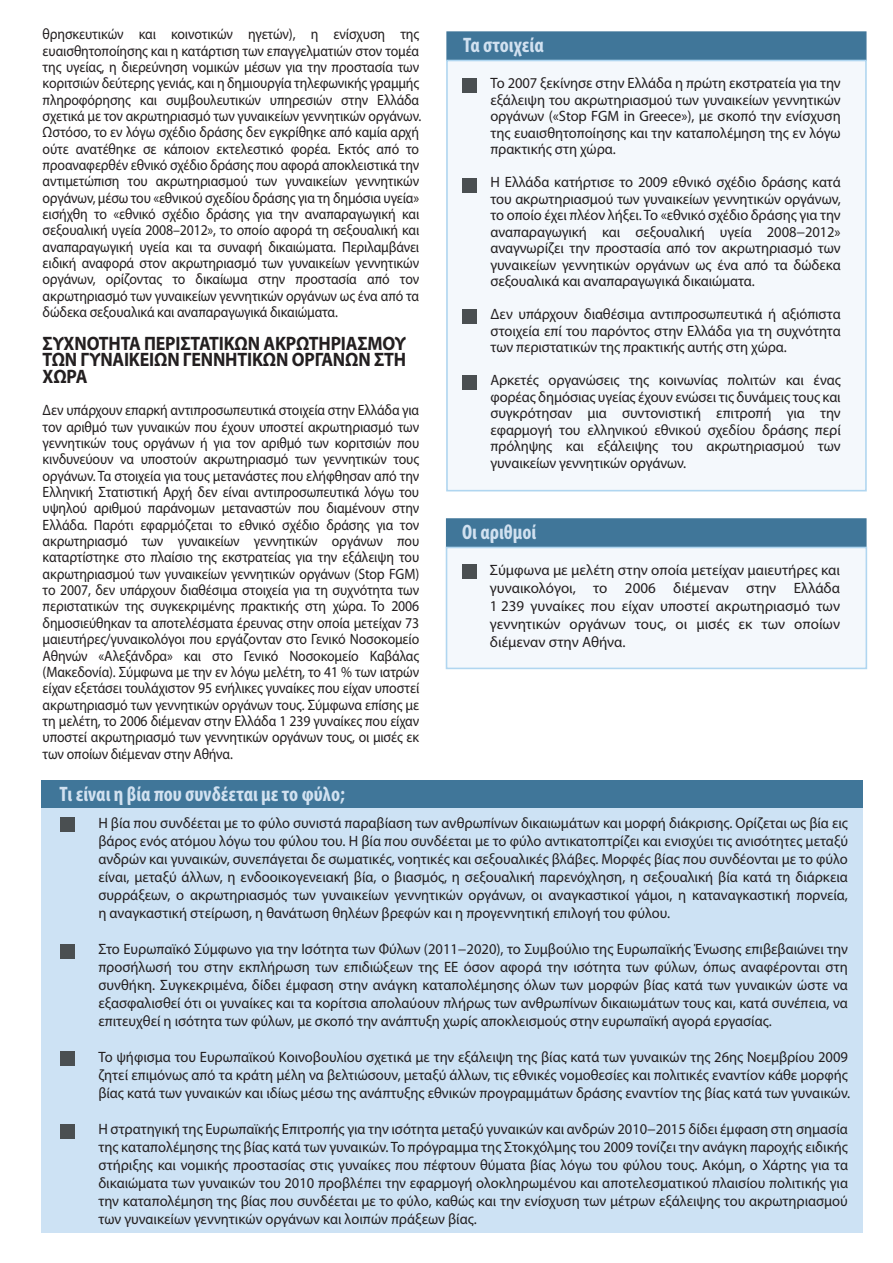
<style>
.page{position:relative;width:893px;height:1263px;background:#fff}
.page>*{position:absolute;margin:0;border:0;box-sizing:border-box;transform-origin:0 0}
.t1{font:700 condensed 21px "Myriad Pro";color:#d1e1f0}
.t2{font:700 19.5px/16.4px "Myriad Pro";letter-spacing:-.01em;color:#231f20;text-align:justify;scale:.92 1}
.t3{font:15px/18px "Myriad Pro";letter-spacing:-.01em;color:#231f20;text-align:justify}
.t4{font:15px/16.4px "Myriad Pro";letter-spacing:-.01em;color:#231f20;scale:.92 1}
</style>
<div class="page">
<div style="left:446px;top:31px;width:420px;height:30px;background:#407699;border:1px solid #407699"></div>
<div style="left:446px;top:60px;width:421px;height:431px;background:#f4f8fc;border:2px solid #b0d6f0"></div>
<div style="left:463px;top:78px;width:14px;height:14px;background:#4a4f51"></div>
<div style="left:446px;top:518px;width:421px;height:30px;background:#407699;border:1px solid #407699"></div>
<div style="left:446px;top:547px;width:421px;height:122px;background:#f4f8fc;border:2px solid #b0d6f0"></div>
<div style="left:462px;top:565px;width:14px;height:14px;background:#4a4f51"></div>
<div style="left:463px;top:178px;width:14px;height:14px;background:#4a4f51"></div>
<div style="left:463px;top:309px;width:14px;height:15px;background:#4a4f51"></div>
<div style="left:463px;top:375px;width:14px;height:14px;background:#4a4f51"></div>
<div style="left:42px;top:780px;width:821px;height:29px;background:#407699"></div>
<div style="left:42px;top:808px;width:821px;height:425px;background:#cde2f4"></div>
<div style="left:61px;top:818px;width:14px;height:14px;background:#4a4f51"></div>
<div style="left:61px;top:1052px;width:14px;height:14px;background:#4a4f51"></div>
<div style="left:61px;top:1124px;width:14px;height:14px;background:#4a4f51"></div>
<div style="left:61px;top:944px;width:14px;height:14px;background:#4a4f51"></div>
<p class="t4" style="left:43px;top:26px;width:413px">θρησκευτικών και κοινοτικών ηγετών), η ενίσχυση της ευαισθητοποίησης και η κατάρτιση των επαγγελματιών στον τομέα της υγείας, η διερεύνηση νομικών μέσων για την προστασία των κοριτσιών δεύτερης γενιάς, και η δημιουργία τηλεφωνικής γραμμής πληροφόρησης και συμβουλευτικών υπηρεσιών στην Ελλάδα σχετικά με τον ακρωτηριασμό των γυναικείων γεννητικών οργάνων.<br>Ωστόσο, το εν λόγω σχέδιο δράσης δεν εγκρίθηκε από καμία αρχή ούτε ανατέθηκε σε κάποιον εκτελεστικό φορέα. Εκτός από το προαναφερθέν εθνικό σχέδιο δράσης που αφορά αποκλειστικά την αντιμετώπιση του ακρωτηριασμού των γυναικείων γεννητικών οργάνων, μέσω του «εθνικού σχεδίου δράσης για τη δημόσια υγεία» εισήχθη το «εθνικό σχέδιο δράσης για την αναπαραγωγική και σεξουαλική υγεία 2008–2012», το οποίο αφορά τη σεξουαλική και αναπαραγωγική υγεία και τα συναφή δικαιώματα. Περιλαμβάνει ειδική αναφορά στον ακρωτηριασμό των γυναικείων γεννητικών οργάνων, ορίζοντας το δικαίωμα στην προστασία από τον ακρωτηριασμό των γυναικείων γεννητικών οργάνων ως ένα από τα δώδεκα σεξουαλικά και αναπαραγωγικά δικαιώματα.</p>
<h2 class="t2" style="left:43px;top:335px;width:397px">ΣΥΧΝΟΤΗΤΑ ΠΕΡΙΣΤΑΤΙΚΩΝ ΑΚΡΩΤΗΡΙΑΣΜΟΥ ΤΩΝ ΓΥΝΑΙΚΕΙΩΝ ΓΕΝΝΗΤΙΚΩΝ ΟΡΓΑΝΩΝ ΣΤΗ ΧΩΡΑ</h2>
<p class="t4" style="left:43px;top:402px;width:411px;text-align:justify">∆εν υπάρχουν επαρκή αντιπροσωπευτικά στοιχεία στην Ελλάδα για τον αριθμό των γυναικών που έχουν υποστεί ακρωτηριασμό των γεννητικών τους οργάνων ή για τον αριθμό των κοριτσιών που κινδυνεύουν να υποστούν ακρωτηριασμό των γεννητικών τους οργάνων. Τα στοιχεία για τους μετανάστες που ελήφθησαν από την Ελληνική Στατιστική Αρχή δεν είναι αντιπροσωπευτικά λόγω του υψηλού αριθμού παράνομων μεταναστών που διαμένουν στην Ελλάδα. Παρότι εφαρμόζεται το εθνικό σχέδιο δράσης για τον ακρωτηριασμό των γυναικείων γεννητικών οργάνων που καταρτίστηκε στο πλαίσιο της εκστρατείας για την εξάλειψη του ακρωτηριασμού των γυναικείων γεννητικών οργάνων (Stop FGM) το 2007, δεν υπάρχουν διαθέσιμα στοιχεία για τη συχνότητα των περιστατικών της συγκεκριμένης πρακτικής στη χώρα. Το 2006 δημοσιεύθηκαν τα αποτελέσματα έρευνας στην οποία μετείχαν 73 μαιευτήρες/γυναικολόγοι που εργάζονταν στο Γενικό Νοσοκομείο Αθηνών «Αλεξάνδρα» και στο Γενικό Νοσοκομείο Καβάλας (Μακεδονία). Σύμφωνα με την εν λόγω μελέτη, το 41 % των ιατρών είχαν εξετάσει τουλάχιστον 95 ενήλικες γυναίκες που είχαν υποστεί ακρωτηριασμό των γεννητικών οργάνων τους. Σύμφωνα επίσης με τη μελέτη, το 2006 διέμεναν στην Ελλάδα 1 239 γυναίκες που είχαν υποστεί ακρωτηριασμό των γεννητικών οργάνων τους, οι μισές εκ των οποίων διέμεναν στην Αθήνα.</p>
<h1 class="t1" style="left:463px;top:34px;width:82px">Τα στοιχεία</h1>
<p class="t3" style="left:490px;top:75px;width:352px;line-height:16.5px">Το 2007 ξεκίνησε στην Ελλάδα η πρώτη εκστρατεία για την εξάλειψη του ακρωτηριασμού των γυναικείων γεννητικών οργάνων («Stop FGM in Greece»), με σκοπό την ενίσχυση της ευαισθητοποίησης και την καταπολέμηση της εν λόγω πρακτικής στη χώρα.</p>
<p class="t3" style="left:490px;top:174px;width:352px;line-height:16.5px">Η Ελλάδα κατήρτισε το 2009 εθνικό σχέδιο δράσης κατά του ακρωτηριασμού των γυναικείων γεννητικών οργάνων, το οποίο έχει πλέον λήξει. Το «εθνικό σχέδιο δράσης για την αναπαραγωγική και σεξουαλική υγεία 2008−2012» αναγνωρίζει την προστασία από τον ακρωτηριασμό των γυναικείων γεννητικών οργάνων ως ένα από τα δώδεκα σεξουαλικά και αναπαραγωγικά δικαιώματα.</p>
<p class="t3" style="left:490px;top:306px;width:352px;line-height:16.5px">∆εν υπάρχουν διαθέσιμα αντιπροσωπευτικά ή αξιόπιστα στοιχεία επί του παρόντος στην Ελλάδα για τη συχνότητα των περιστατικών της πρακτικής αυτής στη χώρα.</p>
<p class="t3" style="left:490px;top:372px;width:352px;line-height:16.5px">Αρκετές οργανώσεις της κοινωνίας πολιτών και ένας φορέας δημόσιας υγείας έχουν ενώσει τις δυνάμεις τους και συγκρότησαν μια συντονιστική επιτροπή για την εφαρμογή του ελληνικού εθνικού σχεδίου δράσης περί πρόληψης και εξάλειψης του ακρωτηριασμού των γυναικείων γεννητικών οργάνων.</p>
<h1 class="t1" style="left:462px;top:521px;width:76px">Οι αριθμοί</h1>
<p class="t3" style="left:490px;top:562px;width:352px">Σύμφωνα με μελέτη στην οποία μετείχαν μαιευτήρες και γυναικολόγοι, το 2006 διέμεναν στην Ελλάδα 1 239 γυναίκες που είχαν υποστεί ακρωτηριασμό των γεννητικών οργάνων τους, οι μισές εκ των οποίων διέμεναν στην Αθήνα.</p>
<h1 class="t1" style="left:60px;top:782px;width:287px">Τι είναι η βία που συνδέεται με το φύλο;</h1>
<p class="t3" style="left:98px;top:814px;width:751px">Η βία που συνδέεται με το φύλο συνιστά παραβίαση των ανθρωπίνων δικαιωμάτων και μορφή διάκρισης. Ορίζεται ως βία εις βάρος ενός ατόμου λόγω του φύλου του. Η βία που συνδέεται με το φύλο αντικατοπτρίζει και ενισχύει τις ανισότητες μεταξύ ανδρών και γυναικών, συνεπάγεται δε σωματικές, νοητικές και σεξουαλικές βλάβες. Μορφές βίας που συνδέονται με το φύλο είναι, μεταξύ άλλων, η ενδοοικογενειακή βία, ο βιασμός, η σεξουαλική παρενόχληση, η σεξουαλική βία κατά τη διάρκεια συρράξεων, ο ακρωτηριασμός των γυναικείων γεννητικών οργάνων, οι αναγκαστικοί γάμοι, η καταναγκαστική πορνεία, η αναγκαστική στείρωση, η θανάτωση θηλέων βρεφών και η προγεννητική επιλογή του φύλου.</p>
<p class="t3" style="left:98px;top:940px;width:751px">Στο Ευρωπαϊκό Σύμφωνο για την Ισότητα των Φύλων (2011−2020), το Συμβούλιο της Ευρωπαϊκής Ένωσης επιβεβαιώνει την προσήλωσή του στην εκπλήρωση των επιδιώξεων της ΕΕ όσον αφορά την ισότητα των φύλων, όπως αναφέρονται στη συνθήκη. Συγκεκριμένα, δίδει έμφαση στην ανάγκη καταπολέμησης όλων των μορφών βίας κατά των γυναικών ώστε να εξασφαλισθεί ότι οι γυναίκες και τα κορίτσια απολαύουν πλήρως των ανθρωπίνων δικαιωμάτων τους και, κατά συνέπεια, να επιτευχθεί η ισότητα των φύλων, με σκοπό την ανάπτυξη χωρίς αποκλεισμούς στην ευρωπαϊκή αγορά εργασίας.</p>
<p class="t3" style="left:98px;top:1048px;width:753px;text-align:left">Το ψήφισμα του Ευρωπαϊκού Κοινοβουλίου σχετικά με την εξάλειψη της βίας κατά των γυναικών της 26ης Νοεμβρίου 2009 ζητεί επιμόνως από τα κράτη μέλη να βελτιώσουν, μεταξύ άλλων, τις εθνικές νομοθεσίες και πολιτικές εναντίον κάθε μορφής βίας κατά των γυναικών και ιδίως μέσω της ανάπτυξης εθνικών προγραμμάτων δράσης εναντίον της βίας κατά των γυναικών.</p>
<p class="t3" style="left:98px;top:1120px;width:751px">Η στρατηγική της Ευρωπαϊκής Επιτροπής για την ισότητα μεταξύ γυναικών και ανδρών 2010−2015 δίδει έμφαση στη σημασία της καταπολέμησης της βίας κατά των γυναικών. Το πρόγραμμα της Στοκχόλμης του 2009 τονίζει την ανάγκη παροχής ειδικής στήριξης και νομικής προστασίας στις γυναίκες που πέφτουν θύματα βίας λόγω του φύλου τους. Ακόμη, ο Χάρτης για τα δικαιώματα των γυναικών του 2010 προβλέπει την εφαρμογή ολοκληρωμένου και αποτελεσματικού πλαισίου πολιτικής για την καταπολέμηση της βίας που συνδέεται με το φύλο, καθώς και την ενίσχυση των μέτρων εξάλειψης του ακρωτηριασμού των γυναικείων γεννητικών οργάνων και λοιπών πράξεων βίας.</p>
</div>
